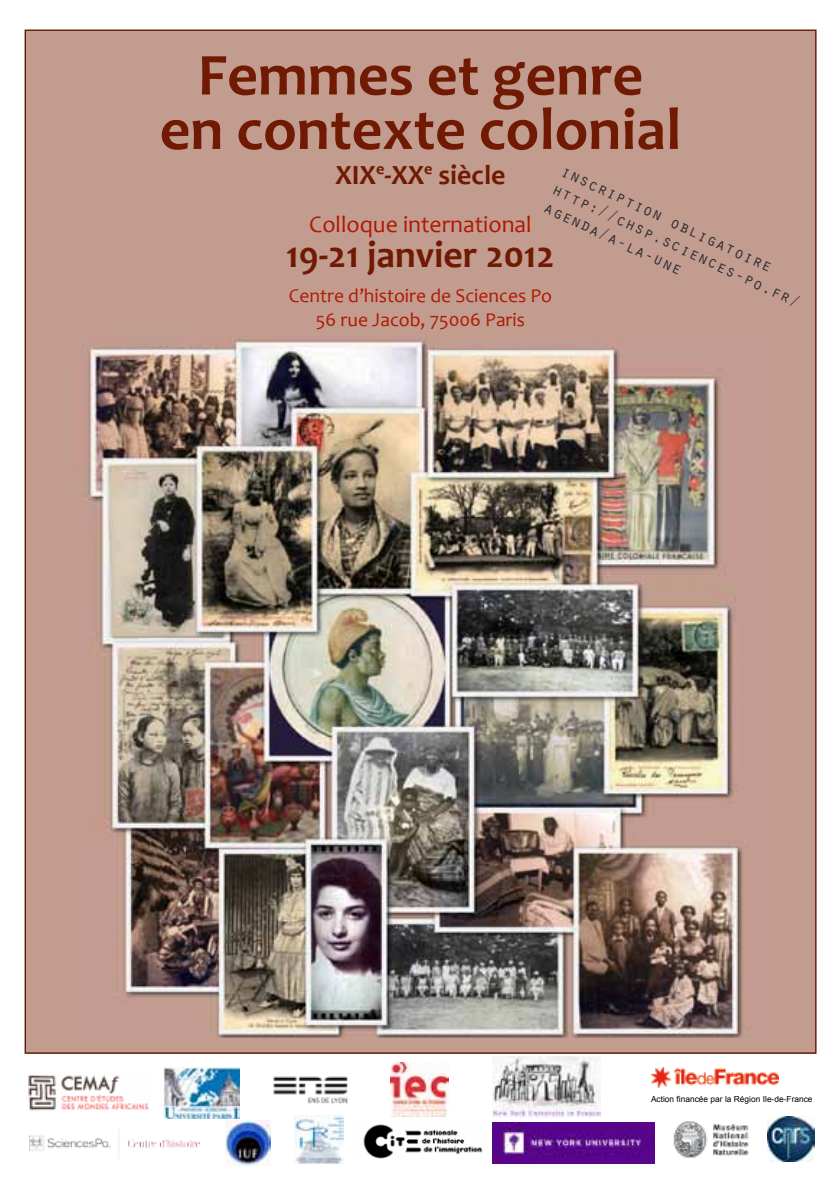
<style>
.page{position:relative;width:840px;height:1191px;background:#fff}
.page>*{position:absolute;margin:0;border:0;box-sizing:border-box;transform-origin:0 0}
.t1{font:700 60px/54.4px "Candara";color:#701903;text-align:center}
.t2{font:700 37.6px "Candara";color:#701903}
.t3{font:700 28px "Candara";color:#701903}
.t4{font:23.8px "Candara";color:#b01903}
.t5{font:19.6px/23.4px "Candara";color:#b01903;text-align:center}
.t6{font:16.8px/20px "Orator Std";color:#2e2d33}
.t7{font:8.4px "Arial";color:#000}
</style>
<div class="page">
<img style="left:28px;top:1075px;width:121px;height:36px">
<img style="left:163px;top:1067px;width:77px;height:51px">
<img style="left:273px;top:1076px;width:75px;height:28px">
<img style="left:391px;top:1062px;width:57px;height:54px">
<img style="left:651px;top:1067px;width:126px;height:20px">
<img style="left:29px;top:1128px;width:170px;height:30px">
<img style="left:225px;top:1120px;width:45px;height:45px">
<img style="left:295px;top:1115px;width:48px;height:48px">
<img style="left:673px;top:1121px;width:76px;height:37px">
<img style="left:363px;top:1124px;width:120px;height:35px">
<img style="left:767px;top:1116px;width:46px;height:45px">
<img style="left:492px;top:1122px;width:162px;height:41px">
<div style="left:24px;top:216px;width:793px;height:837px;background:#c29c8f"></div>
<img style="left:492px;top:1056px;width:107px;height:61px">
<img style="left:70px;top:334px;width:700px;height:703px">
<h1 class="t1" style="left:160px;top:47px;width:523px">Femmes et genre en contexte colonial</h1>
<h3 class="t3" style="left:335px;top:157px;width:171px">XIX<sup>e</sup>-XX<sup>e</sup> siècle</h3>
<h3 class="t4" style="left:309px;top:210px;width:224px">Colloque international</h3>
<h2 class="t2" style="left:286px;top:231px;width:269px">19-21 janvier 2012</h2>
<p class="t5" style="left:288px;top:284px;width:265px">Centre d’histoire de Sciences Po<br>56 rue Jacob, 75006 Paris</p>
<p class="t6" style="left:566px;top:160px;width:273px;rotate:25deg">inscription obligatoire http://chsp.sciences-po.fr/ agenda/a-la-une</p>
<p class="t7" style="left:650px;top:1093px;width:163px">Action financée par la Région Ile-de-France</p>
</div>
